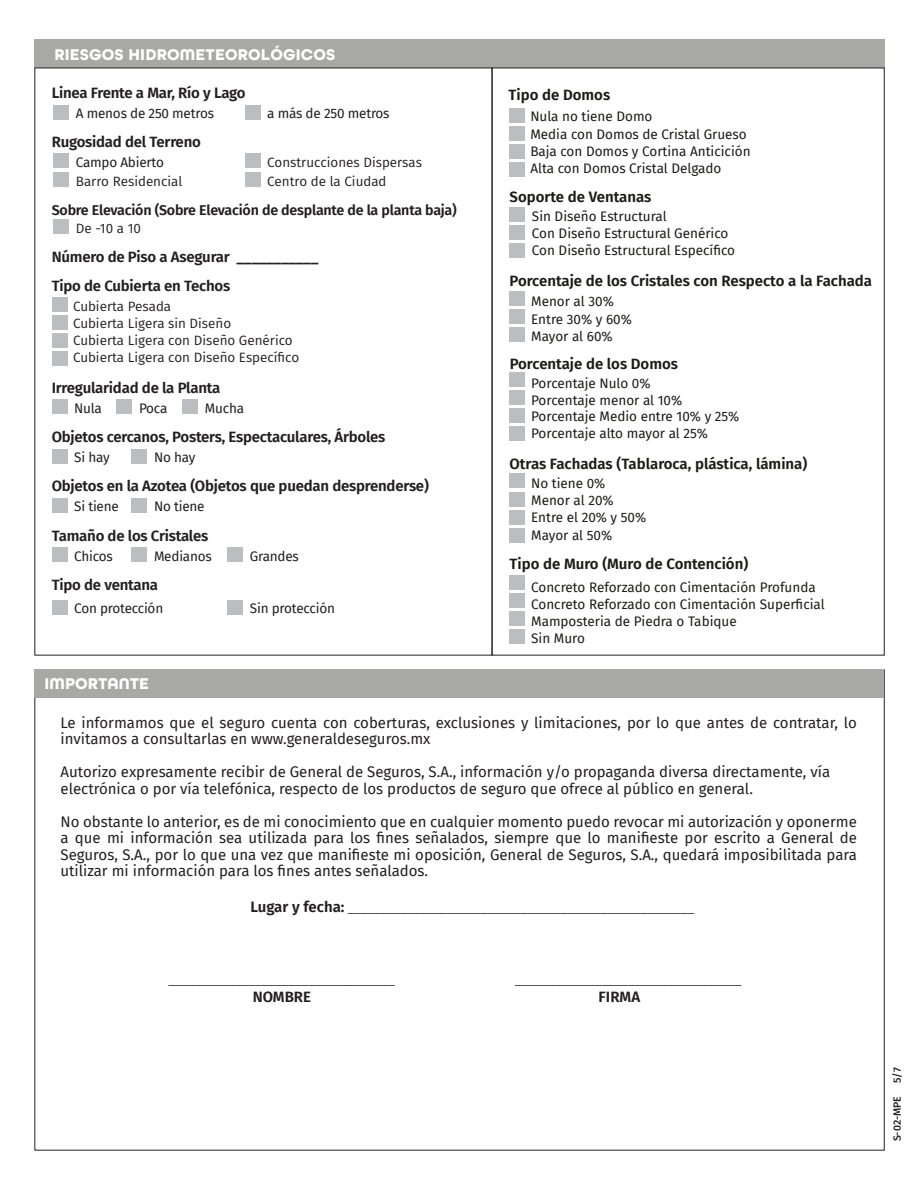
<style>
.page{position:relative;width:918px;height:1188px;background:#fff}
.page>*{position:absolute;margin:0;border:0;box-sizing:border-box;transform-origin:0 0}
.t1{font:700 16.5px "All Round Gothic";letter-spacing:.01em;color:#fff}
.t2{font:15px/16.5px "Fira Sans";color:#231f20}
.t3{font:600 15px/29px "Fira Sans";letter-spacing:-.015em;color:#231f20}
.t4{font:600 15px "Fira Sans";color:#1b1b19}
.t5{font:15px "Klavika";color:#231f20}
.t6{font:600 14.25px "Fira Sans";letter-spacing:-.015em;color:#231f20}
.t7{font:13.5px/17.2px "Fira Sans";color:#1b1b19}
.t8{font:13.5px/17.2px "Fira Sans";color:#231f20}
.t9{font:13.5px "Fira Sans";letter-spacing:-.015em;color:#211e1e}
.t10{font:500 10.5px "Fira Sans";color:#231f20}
.s1{font-family:"Fira Sans";font-weight:600}
</style>
<div class="page">
<div style="left:117px;top:399px;width:15px;height:15px;background:#bcbdc0"></div>
<div style="left:52px;top:399px;width:16px;height:15px;background:#bcbdc0"></div>
<div style="left:182px;top:399px;width:16px;height:15px;background:#bcbdc0"></div>
<div style="left:35px;top:40px;width:850px;height:28px;background:#a8a8a7"></div>
<div style="left:52px;top:297px;width:16px;height:15px;background:#bcbdc0"></div>
<div style="left:52px;top:315px;width:16px;height:15px;background:#bcbdc0"></div>
<div style="left:52px;top:333px;width:16px;height:15px;background:#bcbdc0"></div>
<div style="left:52px;top:351px;width:16px;height:15px;background:#bcbdc0"></div>
<div style="left:509px;top:108px;width:16px;height:15px;background:#bcbdc0"></div>
<div style="left:509px;top:126px;width:16px;height:15px;background:#bcbdc0"></div>
<div style="left:509px;top:144px;width:16px;height:15px;background:#bcbdc0"></div>
<div style="left:509px;top:162px;width:16px;height:15px;background:#bcbdc0"></div>
<div style="left:510px;top:207px;width:15px;height:15px;background:#bcbdc0"></div>
<div style="left:510px;top:225px;width:15px;height:15px;background:#bcbdc0"></div>
<div style="left:510px;top:243px;width:15px;height:15px;background:#bcbdc0"></div>
<div style="left:510px;top:291px;width:15px;height:15px;background:#bcbdc0"></div>
<div style="left:510px;top:309px;width:15px;height:15px;background:#bcbdc0"></div>
<div style="left:510px;top:327px;width:15px;height:15px;background:#bcbdc0"></div>
<div style="left:510px;top:575px;width:15px;height:15px;background:#bcbdc0"></div>
<div style="left:510px;top:593px;width:15px;height:15px;background:#bcbdc0"></div>
<div style="left:510px;top:611px;width:15px;height:15px;background:#bcbdc0"></div>
<div style="left:510px;top:629px;width:15px;height:15px;background:#bcbdc0"></div>
<div style="left:510px;top:474px;width:15px;height:14px;background:#bcbdc0"></div>
<div style="left:510px;top:492px;width:15px;height:15px;background:#bcbdc0"></div>
<div style="left:510px;top:510px;width:15px;height:15px;background:#bcbdc0"></div>
<div style="left:510px;top:528px;width:15px;height:15px;background:#bcbdc0"></div>
<div style="left:510px;top:372px;width:15px;height:15px;background:#bcbdc0"></div>
<div style="left:510px;top:390px;width:15px;height:15px;background:#bcbdc0"></div>
<div style="left:510px;top:408px;width:15px;height:15px;background:#bcbdc0"></div>
<div style="left:510px;top:426px;width:15px;height:15px;background:#bcbdc0"></div>
<div style="left:245px;top:105px;width:16px;height:15px;background:#bcbdc0"></div>
<div style="left:53px;top:105px;width:16px;height:15px;background:#bcbdc0"></div>
<div style="left:132px;top:548px;width:15px;height:14px;background:#bcbdc0"></div>
<div style="left:52px;top:548px;width:16px;height:14px;background:#bcbdc0"></div>
<div style="left:227px;top:548px;width:16px;height:14px;background:#bcbdc0"></div>
<div style="left:52px;top:600px;width:16px;height:15px;background:#bcbdc0"></div>
<div style="left:227px;top:600px;width:16px;height:15px;background:#bcbdc0"></div>
<div style="left:132px;top:449px;width:15px;height:15px;background:#bcbdc0"></div>
<div style="left:52px;top:449px;width:16px;height:15px;background:#bcbdc0"></div>
<div style="left:132px;top:498px;width:15px;height:15px;background:#bcbdc0"></div>
<div style="left:52px;top:498px;width:16px;height:15px;background:#bcbdc0"></div>
<div style="left:53px;top:219px;width:16px;height:15px;background:#bcbdc0"></div>
<div style="left:245px;top:153px;width:16px;height:15px;background:#bcbdc0"></div>
<div style="left:53px;top:153px;width:16px;height:15px;background:#bcbdc0"></div>
<div style="left:245px;top:172px;width:16px;height:15px;background:#bcbdc0"></div>
<div style="left:53px;top:172px;width:16px;height:15px;background:#bcbdc0"></div>
<div style="left:35px;top:670px;width:849px;height:28px;background:#a8a8a7"></div>
<p class="t1" style="left:54px;top:45px;width:283px">RIESGOS HIDROMETEOROLÓGICOS</p>
<p class="t3" style="left:52px;top:77px;width:195px">Linea Frente a Mar, Río y Lago</p>
<p class="t9" style="left:76px;top:104px;width:140px">A menos de 250 metros</p>
<p class="t9" style="left:267px;top:104px;width:124px">a más de 250 metros</p>
<p class="t3" style="left:52px;top:127px;width:151px">Rugosidad del Terreno</p>
<p class="t9" style="left:76px;top:152px;width:90px">Campo Abierto</p>
<p class="t8" style="left:267px;top:153px;width:156px">Construcciones Dispersas</p>
<p class="t8" style="left:76px;top:172px;width:108px">Barro Residencial</p>
<p class="t8" style="left:267px;top:172px;width:121px">Centro de la Ciudad</p>
<p class="t6" style="left:52px;top:198px;width:407px">Sobre Elevación (Sobre Elevación de desplante de la planta baja)</p>
<p class="t3" style="left:52px;top:241px;width:268px">Número de Piso a Asegurar ___________<br>Tipo de Cubierta en Techos</p>
<p class="t8" style="left:76px;top:219px;width:67px">De -10 a 10</p>
<p class="t8" style="left:73px;top:297px;width:228px">Cubierta Pesada<br>Cubierta Ligera sin Diseño<br>Cubierta Ligera con Diseño Genérico<br>Cubierta Ligera con Diseño Específico</p>
<p class="t3" style="left:52px;top:372px;width:170px">Irregularidad de la Planta</p>
<p class="t9" style="left:74px;top:398px;width:29px">Nula</p>
<p class="t9" style="left:139px;top:398px;width:30px">Poca</p>
<p class="t9" style="left:205px;top:398px;width:41px">Mucha</p>
<p class="t3" style="left:52px;top:422px;width:335px">Objetos cercanos, Posters, Espectaculares, Árboles</p>
<p class="t9" style="left:74px;top:447px;width:37px">Si hay</p>
<p class="t9" style="left:154px;top:447px;width:43px">No hay</p>
<p class="t3" style="left:52px;top:471px;width:379px">Objetos en la Azotea (Objetos que puedan desprenderse)</p>
<p class="t9" style="left:74px;top:496px;width:46px">Si tiene</p>
<p class="t9" style="left:154px;top:496px;width:52px">No tiene</p>
<p class="t3" style="left:52px;top:520px;width:158px">Tamaño de los Cristales</p>
<p class="t9" style="left:74px;top:546px;width:40px">Chicos</p>
<p class="t9" style="left:154px;top:546px;width:59px">Medianos</p>
<p class="t9" style="left:250px;top:546px;width:51px">Grandes</p>
<p class="t3" style="left:52px;top:570px;width:108px">Tipo de ventana</p>
<p class="t9" style="left:74px;top:598px;width:91px">Con protección</p>
<p class="t9" style="left:250px;top:598px;width:86px">Sin protección</p>
<p class="t4" style="left:509px;top:83px;width:103px">Tipo de Domos</p>
<p class="t7" style="left:530px;top:108px;width:222px">Nula no tiene Domo<br>Media con Domos de Cristal Grueso<br>Baja con Domos y Cortina Anticición<br>Alta con Domos Cristal Delgado</p>
<p class="t7" style="left:532px;top:207px;width:205px">Sin Diseño Estructural<br>Con Diseño Estructural Genérico<br>Con Diseño Estructural Específico</p>
<p class="t4" style="left:510px;top:185px;width:143px">Soporte de Ventanas</p>
<p class="t4" style="left:510px;top:269px;width:364px">Porcentaje de los Cristales con Respecto a la Fachada</p>
<p class="t7" style="left:531px;top:293px;width:102px">Menor al 30%<br>Entre 30% y 60%<br>Mayor al 60%</p>
<p class="t4" style="left:510px;top:352px;width:170px">Porcentaje de los Domos</p>
<p class="t7" style="left:531px;top:375px;width:210px;line-height:16.5px">Porcentaje Nulo 0%<br>Porcentaje menor al 10%<br>Porcentaje Medio entre 10% y 25%<br>Porcentaje alto mayor al 25%</p>
<p class="t4" style="left:510px;top:452px;width:299px">Otras Fachadas (Tablaroca, plástica, lámina)</p>
<p class="t7" style="left:531px;top:474px;width:117px">No tiene 0%<br>Menor al 20%<br>Entre el 20% y 50%<br>Mayor al 50%</p>
<p class="t4" style="left:510px;top:552px;width:240px">Tipo de Muro (Muro de Contención)</p>
<p class="t7" style="left:531px;top:578px;width:295px">Concreto Reforzado con Cimentación Profunda Concreto Reforzado con Cimentación Superficial Mamposteria de Piedra o Tabique<br>Sin Muro</p>
<p class="t1" style="left:44px;top:674px;width:106px">IMPORTANTE</p>
<p class="t2" style="left:61px;top:714px;width:798px">Le informamos que el seguro cuenta con coberturas, exclusiones y limitaciones, por lo que antes de contratar, lo invitamos a consultarlas en www.generaldeseguros.mx</p>
<p class="t2" style="left:61px;top:763px;width:771px">Autorizo expresamente recibir de General de Seguros, S.A., información y/o propaganda diversa directamente, vía electrónica o por vía telefónica, respecto de los productos de seguro que ofrece al público en general.</p>
<p class="t2" style="left:61px;top:813px;width:798px;text-align:justify">No obstante lo anterior, es de mi conocimiento que en cualquier momento puedo revocar mi autorización y oponerme a que mi información sea utilizada para los fines señalados, siempre que lo manifieste por escrito a General de Seguros, S.A., por lo que una vez que manifieste mi oposición, General de Seguros, S.A., quedará imposibilitada para utilizar mi información para los fines antes señalados.</p>
<p class="t5" style="left:250px;top:898px;width:445px"><span class="s1">Lugar y fecha:</span> ____________________________________________________</p>
<p class="t5" style="left:169px;top:970px;width:228px">__________________________________</p>
<p class="t5" style="left:515px;top:970px;width:228px">__________________________________</p>
<p class="t3" style="left:253px;top:982px;width:60px">NOMBRE</p>
<p class="t3" style="left:599px;top:982px;width:43px">FIRMA</p>
<p class="t10" style="left:889px;top:1141px;width:76px;rotate:-90deg">S-02-MPE 5/7</p>
</div>
